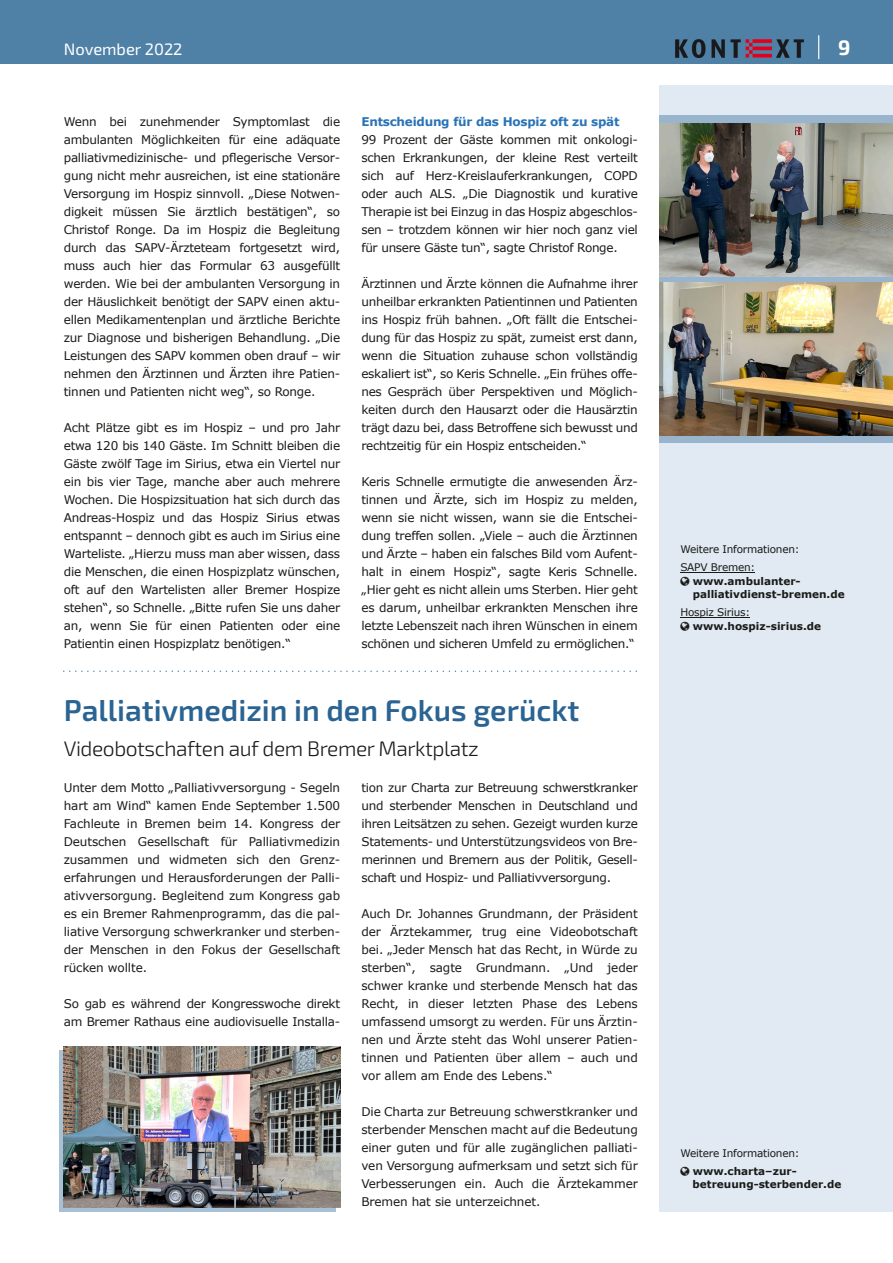
<style>
.page{position:relative;width:893px;height:1263px;background:#fff}
.page>*{position:absolute;margin:0;border:0;box-sizing:border-box;transform-origin:0 0}
.t1{font:600 30px "Exo 2";color:#2b6492}
.t2{font:300 21px "Exo 2";letter-spacing:-.02em;color:#1a1a18}
.t3{font:700 21px "Exo 2";color:#fff}
.t4{font:16.5px "Exo 2";color:#fff}
.t5{font:12px/18px "Verdana";letter-spacing:-.02em;color:#1a1a18;text-align:justify}
.t6{font:700 12px "Verdana";letter-spacing:-.02em;color:#2a74b7}
.t7{font:700 10.5px/13.5px "Verdana";color:#1a1a18}
.t8{font:10.5px/18px "Verdana";letter-spacing:-.02em;color:#1a1a18}
</style>
<div class="page">
<div style="left:60px;top:1050px;width:276px;height:162px;background:#4f81a7;opacity:.5"></div>
<div style="left:659px;top:85px;width:234px;height:1127px;background:#e1eaf3"></div>
<div style="left:0;top:0;width:893px;height:64px;background:#4f81a7"></div>
<img style="left:676px;top:39px;width:128px;height:18px">
<svg style="left:818px;top:35px;width:1px;height:24px"></svg>
<hr style="left:680px;top:572px;width:75px;height:1px;background:#1a1a18">
<hr style="left:680px;top:617px;width:70px;height:1px;background:#1a1a18">
<svg style="left:64px;top:670px;width:572px;height:2px"></svg>
<img style="left:64px;top:1046px;width:276px;height:162px">
<div style="left:659px;top:116px;width:234px;height:327px;background:#4f81a7;opacity:.5"></div>
<img style="left:659px;top:283px;width:234px;height:153px">
<img style="left:659px;top:123px;width:234px;height:153px">
<h3 class="t4" style="left:64px;top:44px;width:120px">November 2022</h3>
<h2 class="t3" style="left:838px;top:41px;width:14px">9</h2>
<p class="t5" style="left:64px;top:114px;width:278px">Wenn bei zunehmender Symptomlast die ambulanten Möglichkeiten für eine adäquate palliativmedizinische- und pflegerische Versor&shy;gung nicht mehr ausreichen, ist eine stationäre Versorgung im Hospiz sinnvoll. „Diese Notwen&shy;digkeit müssen Sie ärztlich bestätigen“, so Christof Ronge. Da im Hospiz die Begleitung durch das SAPV-Ärzteteam fortgesetzt wird, muss auch hier das Formular 63 ausgefüllt werden. Wie bei der ambulanten Versorgung in der Häuslichkeit benötigt der SAPV einen aktu&shy;ellen Medikamentenplan und ärztliche Berichte zur Diagnose und bisherigen Behandlung. „Die Leistungen des SAPV kommen oben drauf – wir nehmen den Ärztinnen und Ärzten ihre Patien&shy;tinnen und Patienten nicht weg“, so Ronge.</p>
<p class="t5" style="left:64px;top:420px;width:278px">Acht Plätze gibt es im Hospiz – und pro Jahr etwa 120 bis 140 Gäste. Im Schnitt bleiben die Gäste zwölf Tage im Sirius, etwa ein Viertel nur ein bis vier Tage, manche aber auch mehrere Wochen. Die Hospizsituation hat sich durch das Andreas-Hospiz und das Hospiz Sirius etwas entspannt – dennoch gibt es auch im Sirius eine Warteliste. „Hierzu muss man aber wissen, dass die Menschen, die einen Hospizplatz wünschen, oft auf den Wartelisten aller Bremer Hospize stehen“, so Schnelle. „Bitte rufen Sie uns daher an, wenn Sie für einen Patienten oder eine Patientin einen Hospizplatz benötigen.“</p>
<p class="t6" style="left:361px;top:117px;width:260px">Entscheidung für das Hospiz oft zu spät</p>
<p class="t5" style="left:361px;top:132px;width:278px">99 Prozent der Gäste kommen mit onkologi&shy;schen Erkrankungen, der kleine Rest verteilt sich auf Herz-Kreislauferkrankungen, COPD oder auch ALS. „Die Diagnostik und kurative Therapie ist bei Einzug in das Hospiz abgeschlos&shy;sen – trotzdem können wir hier noch ganz viel für unsere Gäste tun“, sagte Christof Ronge.</p>
<p class="t5" style="left:361px;top:276px;width:278px">Ärztinnen und Ärzte können die Aufnahme ihrer unheilbar erkrankten Patientinnen und Patienten ins Hospiz früh bahnen. „Oft fällt die Entschei&shy;dung für das Hospiz zu spät, zumeist erst dann, wenn die Situation zuhause schon vollständig eskaliert ist“, so Keris Schnelle. „Ein frühes offe&shy;nes Gespräch über Perspektiven und Möglich&shy;keiten durch den Hausarzt oder die Hausärztin trägt dazu bei, dass Betroffene sich bewusst und rechtzeitig für ein Hospiz entscheiden.“</p>
<p class="t5" style="left:361px;top:474px;width:278px">Keris Schnelle ermutigte die anwesenden Ärz&shy;tinnen und Ärzte, sich im Hospiz zu melden, wenn sie nicht wissen, wann sie die Entschei&shy;dung treffen sollen. „Viele – auch die Ärztinnen und Ärzte – haben ein falsches Bild vom Aufent&shy;halt in einem Hospiz“, sagte Keris Schnelle. „Hier geht es nicht allein ums Sterben. Hier geht es darum, unheilbar erkrankten Menschen ihre letzte Lebenszeit nach ihren Wünschen in einem schönen und sicheren Umfeld zu ermöglichen.“</p>
<h1 class="t1" style="left:64px;top:700px;width:517px">Palliativmedizin in den Fokus gerückt</h1>
<h2 class="t2" style="left:64px;top:742px;width:417px">Videobotschaften auf dem Bremer Marktplatz</h2>
<p class="t5" style="left:64px;top:780px;width:278px">Unter dem Motto „Palliativversorgung - Segeln hart am Wind“ kamen Ende September 1.500<br>Fachleute in Bremen beim 14. Kongress der Deutschen Gesellschaft für Palliativmedizin zusammen und widmeten sich den Grenz&shy;erfahrungen und Herausforderungen der Palli&shy;ativversorgung. Begleitend zum Kongress gab es ein Bremer Rahmenprogramm, das die pal&shy;liative Versorgung schwerkranker und sterben&shy;der Menschen in den Fokus der Gesellschaft rücken wollte.</p>
<p class="t5" style="left:64px;top:996px;width:278px">So gab es während der Kongresswoche direkt am Bremer Rathaus eine audiovisuelle Installa-</p>
<p class="t5" style="left:361px;top:780px;width:278px">tion zur Charta zur Betreuung schwerstkranker und sterbender Menschen in Deutschland und ihren Leitsätzen zu sehen. Gezeigt wurden kurze Statements- und Unterstützungsvideos von Bre&shy;merinnen und Bremern aus der Politik, Gesell&shy;schaft und Hospiz- und Palliativversorgung.</p>
<p class="t5" style="left:361px;top:906px;width:278px">Auch Dr. Johannes Grundmann, der Präsident der Ärztekammer, trug eine Videobotschaft bei. „Jeder Mensch hat das Recht, in Würde zu sterben“, sagte Grundmann. „Und jeder schwer kranke und sterbende Mensch hat das Recht, in dieser letzten Phase des Lebens umfassend umsorgt zu werden. Für uns Ärztin&shy;nen und Ärzte steht das Wohl unserer Patien&shy;tinnen und Patienten über allem – auch und vor allem am Ende des Lebens.“</p>
<p class="t5" style="left:361px;top:1104px;width:278px">Die Charta zur Betreuung schwerstkranker und sterbender Menschen macht auf die Bedeutung einer guten und für alle zugänglichen palliati&shy;ven Versorgung aufmerksam und setzt sich für Verbesserungen ein. Auch die Ärztekammer Bremen hat sie unterzeichnet.</p>
<p class="t8" style="left:680px;top:541px;width:121px">Weitere Informationen:<br>SAPV Bremen:</p>
<p class="t7" style="left:693px;top:575px;width:153px">www.ambulanter&shy;palliativdienst-bremen.de</p>
<p class="t8" style="left:680px;top:604px;width:71px">Hospiz Sirius:</p>
<p class="t7" style="left:693px;top:620px;width:130px">www.hospiz-sirius.de</p>
<p class="t8" style="left:680px;top:1145px;width:121px">Weitere Informationen:</p>
<p class="t7" style="left:693px;top:1165px;width:150px">www.charta–zur&shy;betreuung-sterbender.de</p>
</div>
